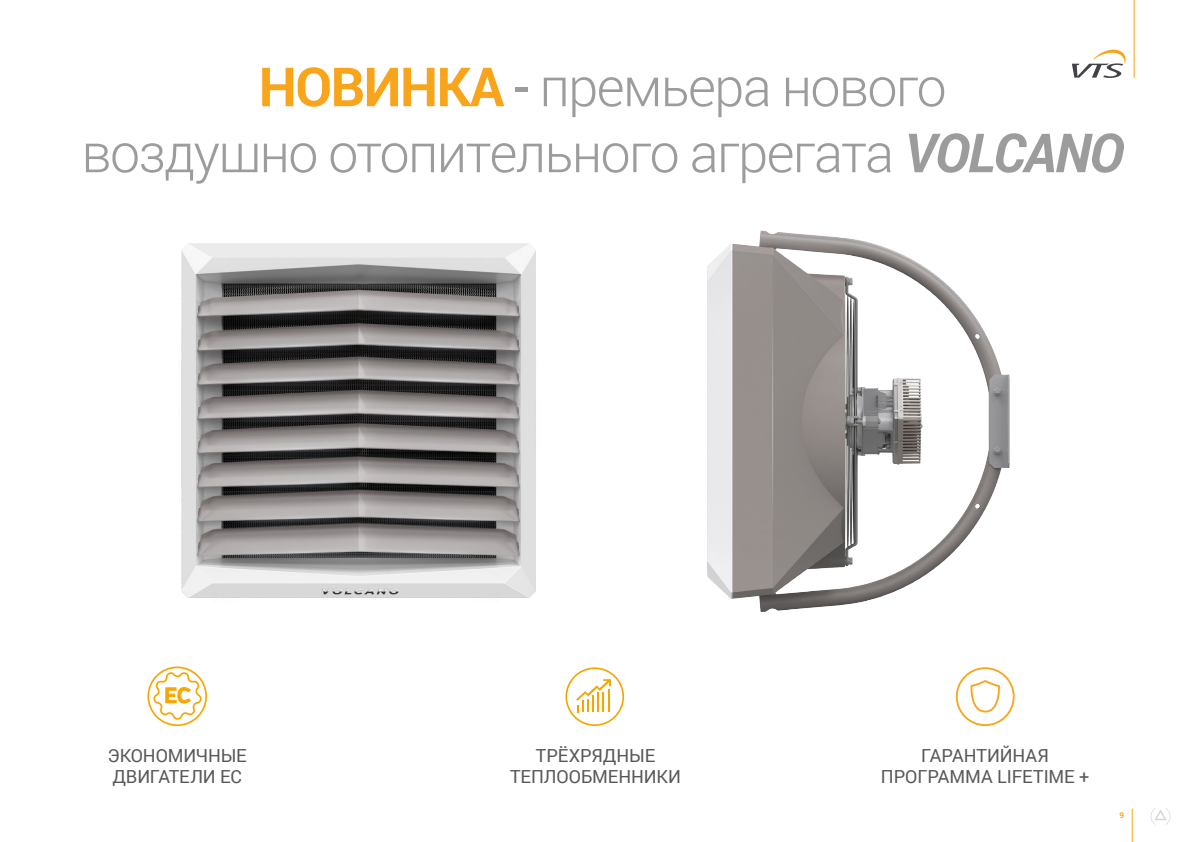
<style>
.page{position:relative;width:1191px;height:842px;background:#fff}
.page>*{position:absolute;margin:0;border:0;box-sizing:border-box;transform-origin:0 0}
.t1{font:300 54px/66px "Roboto";letter-spacing:-.03em;color:#9c9c9c;text-align:center}
.t2{font:600 21.4px "Verb";color:#f7a600}
.tabelka_tekst{font:18px/21px "Roboto";letter-spacing:-.005em;color:#57585a;text-align:center}
.t3{font:700 8px "Roboto";color:#f9a51b}
.s1{font-weight:700;color:#f9a51b}
.s2{font-weight:400}
.s3{font-weight:700;font-style:italic}
</style>
<div class="page">
<img style="left:181px;top:243px;width:355px;height:355px">
<img style="left:707px;top:230px;width:303px;height:382px">
<svg style="left:970px;top:681px;width:30px;height:32px"></svg>
<div style="left:955px;top:667px;width:59px;height:59px;border:2px solid #f9a51b;border-radius:50%"></div>
<div style="left:147px;top:666px;width:60px;height:60px;border:2px solid #f7a600;border-radius:50%"></div>
<svg style="left:152px;top:671px;width:52px;height:51px"></svg>
<div style="left:565px;top:667px;width:59px;height:59px;border:2px solid #f6a500;border-radius:50%"></div>
<svg style="left:576px;top:679px;width:35px;height:33px"></svg>
<svg style="left:1150px;top:808px;width:20px;height:17px"></svg>
<hr style="left:1131px;top:809px;width:1px;height:33px;background:#f9a51b">
<svg style="left:1072px;top:49px;width:54px;height:29px"></svg>
<hr style="left:1133px;top:0;width:1px;height:78px;background:#f9a51b">
<p class="t1" style="left:81px;top:52px;width:1043px"><span class="s1">НОВИНКА</span> <span class="s2">-</span> премьера нового<br>воздушно отопительного агрегата <span class="s3">VOLCANO</span></p>
<p class="t2" style="left:164px;top:682px;width:28px">EC</p>
<p class="tabelka_tekst" style="left:108px;top:744px;width:141px;text-align:left">ЭКОНОМИЧНЫЕ<br>ДВИГАТЕЛИ EC</p>
<p class="tabelka_tekst" style="left:510px;top:744px;width:172px">ТРЁХРЯДНЫЕ<br>ТЕПЛООБМЕННИКИ</p>
<p class="tabelka_tekst" style="left:881px;top:744px;width:210px">ГАРАНТИЙНАЯ<br>ПРОГРАММА LIFETIME +</p>
<p class="t3" style="left:1119px;top:809px;width:6px">9</p>
</div>
